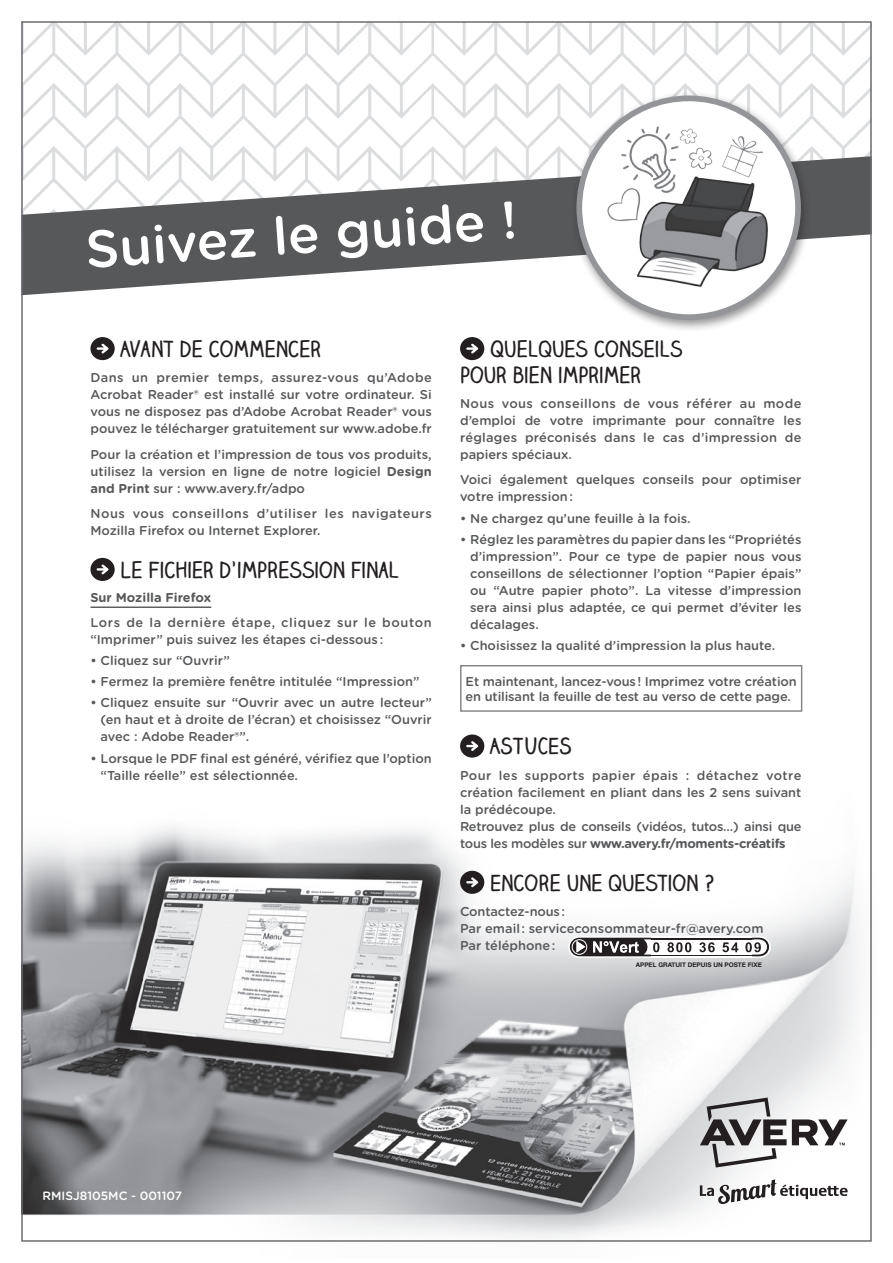
<style>
.page{position:relative;width:893px;height:1263px;background:#fff}
.page>*{position:absolute;margin:0;border:0;box-sizing:border-box;transform-origin:0 0}
.t1{font:500 52.8px "Gotham Rounded";color:#fff}
.t2{font:700 21.3px/25.7px "Claire Hand";color:#231f20}
.t3{font:500 12.9px/17.1px "Gotham Rounded";color:#57585a;text-align:justify}
.t4{font:500 12.9px/17.1px "Gotham Rounded";letter-spacing:.03em;color:#57585a}
.t5{font:700 12.9px "Gotham Rounded";color:#57585a}
.t6{font:500 12px "Gotham Rounded";color:#fff}
.t7{font:700 6.45px "Helvetica Neue";color:#231f20}
.s1{font-weight:700}
</style>
<div class="page">
<svg style="left:24px;top:24px;width:845px;height:132px"></svg>
<svg style="left:24px;top:156px;width:845px;height:139px;fill:#57585a"></svg>
<img style="left:24px;top:665px;width:835px;height:572px">
<hr style="left:90px;top:606px;width:121px;height:2px;background:#57585a">
<svg style="left:90px;top:337px;width:25px;height:23px"></svg>
<svg style="left:90px;top:558px;width:25px;height:23px"></svg>
<svg style="left:460px;top:337px;width:24px;height:23px"></svg>
<div style="left:460px;top:665px;width:342px;height:47px;border:1px solid #808285"></div>
<svg style="left:460px;top:734px;width:24px;height:23px"></svg>
<svg style="left:460px;top:871px;width:24px;height:23px"></svg>
<hr style="left:652px;top:936px;width:102px;height:2px;background:#fff">
<hr style="left:652px;top:956px;width:102px;height:2px;background:#fff">
<hr style="left:652px;top:938px;width:102px;height:2px;background:#231f20">
<hr style="left:652px;top:954px;width:102px;height:2px;background:#231f20">
<div style="left:652px;top:940px;width:102px;height:14px;background:#fff"></div>
<svg style="left:568px;top:936px;width:91px;height:22px"></svg>
<svg style="left:667px;top:942px;width:24px;height:10px"></svg>
<svg style="left:699px;top:942px;width:16px;height:10px"></svg>
<svg style="left:722px;top:942px;width:16px;height:10px"></svg>
<svg style="left:745px;top:936px;width:26px;height:22px"></svg>
<svg style="left:700px;top:1097px;width:148px;height:70px"></svg>
<svg style="left:700px;top:1179px;width:148px;height:25px"></svg>
<div style="left:569px;top:90px;width:242px;height:242px;background:#231f20;opacity:.5"></div>
<svg style="left:579px;top:98px;width:219px;height:219px"></svg>
<div style="left:576px;top:96px;width:225px;height:224px;border:6px solid #939598;border-radius:50%"></div>
<img style="left:604px;top:119px;width:174px;height:175px">
<h1 class="t1" style="left:83px;top:212px;width:434px;rotate:-4deg">Suivez le guide !</h1>
<h2 class="t2" style="left:121px;top:336px;width:202px">AVANT DE COMMENCER</h2>
<p class="t3" style="left:90px;top:368px;width:343px">Dans un premier temps, assurez-vous qu’Adobe Acrobat Reader® est installé sur votre ordinateur. Si vous ne disposez pas d’Adobe Acrobat Reader® vous pouvez le télécharger gratuitement sur www.adobe.fr</p>
<p class="t3" style="left:90px;top:445px;width:343px">Pour la création et l’impression de tous vos produits, utilisez la version en ligne de notre logiciel <span class="s1">Design and Print</span> sur : www.avery.fr/adpo</p>
<p class="t4" style="left:90px;top:504px;width:343px">Nous vous conseillons d’utiliser les navigateurs<br>Mozilla Firefox ou Internet Explorer.</p>
<h2 class="t2" style="left:121px;top:556px;width:280px">LE FICHIER D’IMPRESSION FINAL</h2>
<p class="t5" style="left:90px;top:587px;width:122px">Sur Mozilla Firefox</p>
<p class="t4" style="left:90px;top:613px;width:343px">Lors de la dernière étape, cliquez sur le bouton “Imprimer” puis suivez les étapes ci-dessous :</p>
<p class="t3" style="left:90px;top:651px;width:141px">• Cliquez sur “Ouvrir”</p>
<p class="t3" style="left:90px;top:672px;width:331px">• Fermez la première fenêtre intitulée “Impression”</p>
<p class="t3" style="left:101px;top:693px;width:333px;text-indent:-10px">• Cliquez ensuite sur “Ouvrir avec un autre lecteur” (en haut et à droite de l’écran) et choisissez “Ouvrir avec : Adobe Reader®”.</p>
<p class="t3" style="left:101px;top:749px;width:333px;text-indent:-10px">• Lorsque le PDF final est généré, vérifiez que l’option “Taille réelle” est sélectionnée.</p>
<h2 class="t2" style="left:460px;top:336px;width:224px;text-indent:30px">QUELQUES CONSEILS<br>POUR BIEN IMPRIMER</h2>
<p class="t3" style="left:460px;top:394px;width:343px">Nous vous conseillons de vous référer au mode d’emploi de votre imprimante pour connaître les réglages préconisés dans le cas d’impression de papiers spéciaux.</p>
<p class="t3" style="left:460px;top:471px;width:343px">Voici également quelques conseils pour optimiser votre impression :</p>
<p class="t3" style="left:460px;top:509px;width:232px">• Ne chargez qu’une feuille à la fois.</p>
<p class="t3" style="left:470px;top:530px;width:333px;text-indent:-10px">• Réglez les paramètres du papier dans les “Propriétés d’impression”. Pour ce type de papier nous vous conseillons de sélectionner l’option “Papier épais” ou “Autre papier photo”. La vitesse d’impression sera ainsi plus adaptée, ce qui permet d’éviter les décalages.</p>
<p class="t3" style="left:460px;top:637px;width:317px">• Choisissez la qualité d’impression la plus haute.</p>
<p class="t3" style="left:466px;top:673px;width:333px;line-height:15.5px">Et maintenant, lancez-vous ! Imprimez votre création en utilisant la feuille de test au verso de cette page.</p>
<h2 class="t2" style="left:490px;top:733px;width:83px">ASTUCES</h2>
<p class="t3" style="left:460px;top:766px;width:343px;text-align:left">Pour les supports papier épais : détachez votre création facilement en pliant dans les 2 sens suivant la prédécoupe.<br>Retrouvez plus de conseils (vidéos, tutos…) ainsi que tous les modèles sur <span class="s1">www.avery.fr/moments-créatifs</span></p>
<h2 class="t2" style="left:490px;top:869px;width:226px">ENCORE UNE QUESTION ?</h2>
<p class="t3" style="left:460px;top:902px;width:305px;text-align:left">Contactez-nous :<br>Par email : serviceconsommateur-fr@avery.com<br>Par téléphone :</p>
<p class="t7" style="left:636px;top:961px;width:128px">APPEL GRATUIT DEPUIS UN POSTE FIXE</p>
<p class="t6" style="left:43px;top:1187px;width:141px">RMISJ8105MC - 001107</p>
</div>
